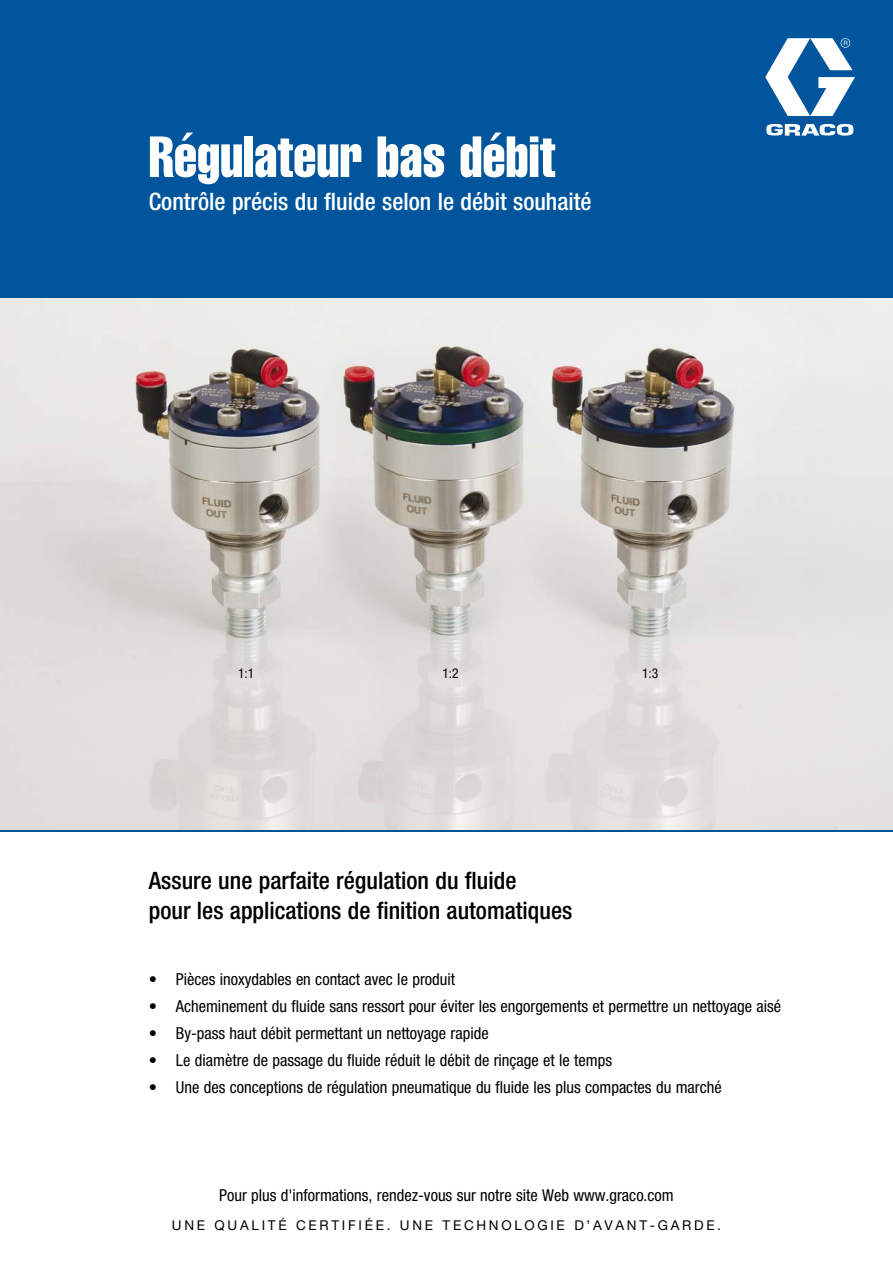
<style>
.page{position:relative;width:893px;height:1263px;background:#fff}
.page>*{position:absolute;margin:0;border:0;box-sizing:border-box;transform-origin:0 0}
.t1{font:57px "Helvetica LT Std Comp";color:#fff;scale:.95 1}
.t2{font:500 condensed 24px/30px "Helvetica Neue LT Std";color:#000}
.t3{font:500 condensed 24px "Helvetica Neue LT Std";color:#fff}
.t4{font:condensed 16.5px "Helvetica Neue LT Std";color:#000}
.t5{font:13.5px "Helvetica Neue LT Std";letter-spacing:.2em;color:#000}
.t6{font:condensed 13.5px "Helvetica Neue LT Std";color:#000}
</style>
<div class="page">
<img style="left:0;top:298px;width:893px;height:532px">
<div style="left:0;top:0;width:893px;height:298px;background:#00559c"></div>
<svg style="left:765px;top:38px;width:90px;height:98px"></svg>
<hr style="left:0;top:830px;width:893px;height:1px;background:#00559c">
<h1 class="t1" style="left:149px;top:136px;width:430px">Régulateur bas débit</h1>
<h2 class="t3" style="left:149px;top:193px;width:444px">Contrôle précis du fluide selon le débit souhaité</h2>
<p class="t6" style="left:238px;top:669px;width:18px">1:1</p>
<p class="t6" style="left:442px;top:669px;width:18px">1:2</p>
<p class="t6" style="left:642px;top:669px;width:18px">1:3</p>
<h2 class="t2" style="left:149px;top:868px;width:425px">Assure une parfaite régulation du fluide<br>pour les applications de finition automatiques</h2>
<p class="t4" style="left:149px;top:973px;width:308px">• Pièces inoxydables en contact avec le produit</p>
<p class="t4" style="left:149px;top:1000px;width:634px">• Acheminement du fluide sans ressort pour éviter les engorgements et permettre un nettoyage aisé</p>
<p class="t4" style="left:149px;top:1027px;width:341px">• By-pass haut débit permettant un nettoyage rapide</p>
<p class="t4" style="left:149px;top:1054px;width:465px">• Le diamètre de passage du fluide réduit le débit de rinçage et le temps</p>
<p class="t4" style="left:149px;top:1081px;width:574px">• Une des conceptions de régulation pneumatique du fluide les plus compactes du marché</p>
<p class="t4" style="left:219px;top:1190px;width:456px">Pour plus d'informations, rendez-vous sur notre site Web www.graco.com</p>
<p class="t5" style="left:172px;top:1220px;width:551px">UNE QUALITÉ CERTIFIÉE. UNE TECHNOLOGIE D’AVANT-GARDE.</p>
</div>
